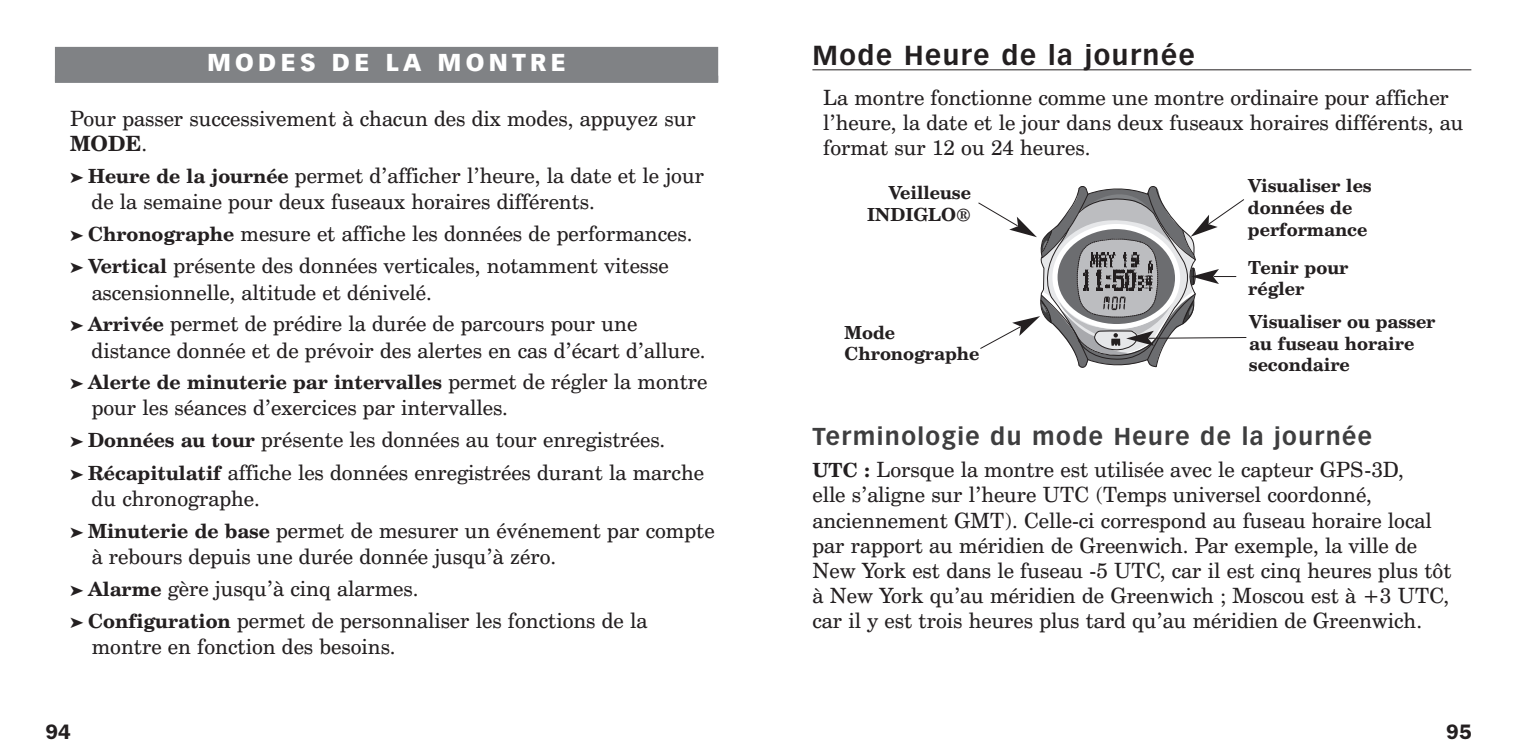
<style>
.page{position:relative;width:1513px;height:754px;background:#fff}
.page>*{position:absolute;margin:0;border:0;box-sizing:border-box;transform-origin:0 0}
.t1{font:700 27px "Vectora LH";letter-spacing:.06em;color:#231f20}
.t2{font:700 24px "Vectora LH";letter-spacing:.06em;color:#3e3e3f}
.t3{font:900 24px "Vectora LH";letter-spacing:.175em;color:#fff}
.t4{font:21px/25.2px "Century Schoolbook BT";color:#231f20}
.t5{font:600 21px "Franklin Gothic";color:#231f20}
.t6{font:700 19.5px "Century Schoolbook BT";color:#231f20}
.t7{font:700 18px/21.6px "Century Schoolbook BT";color:#231f20}
.s1{font-weight:700}
.s2{font-weight:700;font-size:19.5px}
.s3{font-weight:400;font-size:21px}
</style>
<div class="page">
<hr style="left:812px;top:69px;width:659px;height:1px;background:#231f20">
<svg style="left:978px;top:186px;width:268px;height:182px"></svg>
<div style="left:55px;top:47px;width:663px;height:36px;background:#808285"></div>
<p class="t3" style="left:207px;top:51px;width:360px">MODES DE LA MONTRE</p>
<p class="t4" style="left:70px;top:108px;width:627px">Pour passer successivement à chacun des dix modes, appuyez sur<br><span class="s1">MODE</span>.</p>
<p class="t4" style="left:92px;top:164px;width:614px;line-height:26.1px;text-indent:-22px">➤ <span class="s2">Heure de la journée</span> permet d’afficher l’heure, la date et le jour de la semaine pour deux fuseaux horaires différents.</p>
<p class="t4" style="left:70px;top:219px;width:624px;line-height:32.7px">➤ <span class="s2">Chronographe</span> mesure et affiche les données de performances. ➤ <span class="s2">Vertical</span> présente des données verticales, notamment vitesse</p>
<p class="t4" style="left:70px;top:278px;width:569px;line-height:31.8px;text-indent:22px">ascensionnelle, altitude et dénivelé.<br>➤ <span class="s2">Arrivée</span> permet de prédire la durée de parcours pour une</p>
<p class="t4" style="left:92px;top:339px;width:615px">distance donnée et de prévoir des alertes en cas d’écart d’allure.</p>
<p class="t6" style="left:70px;top:375px;width:639px">➤ Alerte de minuterie par intervalles <span class="s3">permet de régler la montre</span></p>
<p class="t4" style="left:70px;top:394px;width:635px;line-height:32.1px;text-indent:22px">pour les séances d’exercices par intervalles.<br>➤ <span class="s2">Données au tour</span> présente les données au tour enregistrées.<br>➤ <span class="s2">Récapitulatif</span> affiche les données enregistrées durant la marche</p>
<p class="t4" style="left:70px;top:484px;width:646px;line-height:31.8px;text-indent:22px">du chronographe.<br>➤ <span class="s2">Minuterie de base</span> permet de mesurer un événement par compte</p>
<p class="t4" style="left:70px;top:542px;width:579px;line-height:32.1px;text-indent:22px">à rebours depuis une durée donnée jusqu’à zéro.<br>➤ <span class="s2">Alarme</span> gère jusqu’à cinq alarmes.<br>➤ <span class="s2">Configuration</span> permet de personnaliser les fonctions de la</p>
<p class="t4" style="left:92px;top:636px;width:305px">montre en fonction des besoins.</p>
<p class="t1" style="left:812px;top:44px;width:384px">Mode Heure de la journée</p>
<p class="t4" style="left:823px;top:87px;width:641px">La montre fonctionne comme une montre ordinaire pour afficher l’heure, la date et le jour dans deux fuseaux horaires différents, au format sur 12 ou 24 heures.</p>
<p class="t7" style="left:867px;top:184px;width:105px;text-align:right">Veilleuse<br>INDIGLO®</p>
<p class="t7" style="left:844px;top:323px;width:136px">Mode<br>Chronographe</p>
<p class="t7" style="left:1248px;top:177px;width:125px">Visualiser les données de performance</p>
<p class="t7" style="left:1248px;top:258px;width:102px">Tenir pour régler</p>
<p class="t7" style="left:1249px;top:312px;width:188px">Visualiser ou passer au fuseau horaire secondaire</p>
<p class="t2" style="left:812px;top:426px;width:561px">Terminologie du mode Heure de la journée</p>
<p class="t4" style="left:812px;top:459px;width:641px"><span class="s2">UTC :</span> Lorsque la montre est utilisée avec le capteur GPS-3D,<br>elle s’aligne sur l’heure UTC (Temps universel coordonné, anciennement GMT). Celle-ci correspond au fuseau horaire local par rapport au méridien de Greenwich. Par exemple, la ville de New York est dans le fuseau -5 UTC, car il est cinq heures plus tôt à New York qu’au méridien de Greenwich ; Moscou est à +3 UTC, car il y est trois heures plus tard qu’au méridien de Greenwich.</p>
<p class="t5" style="left:45px;top:719px;width:27px">94</p>
<p class="t5" style="left:1446px;top:719px;width:27px">95</p>
</div>
